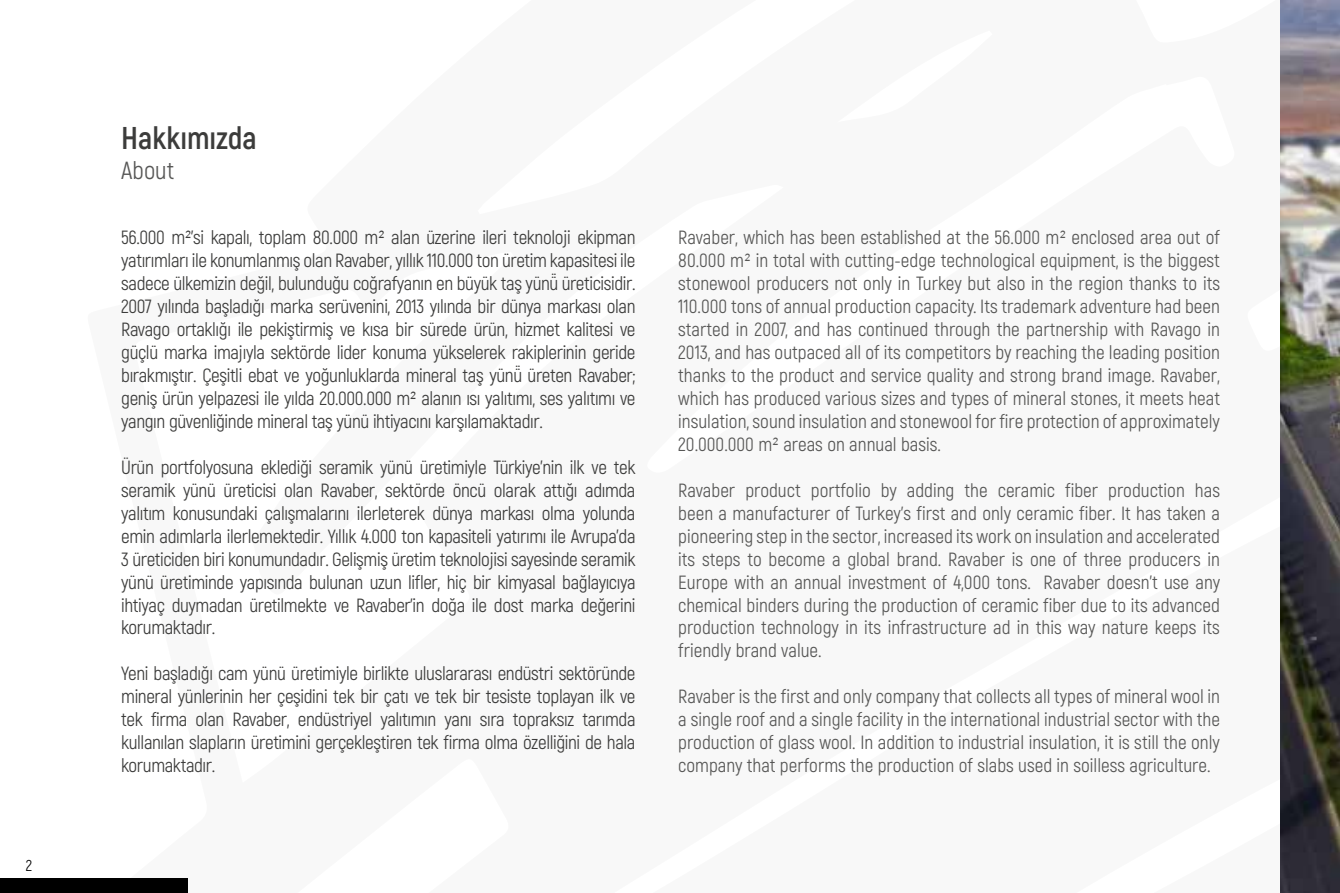
<style>
.page{position:relative;width:1340px;height:893px;background:#fff}
.page>*{position:absolute;margin:0;border:0;box-sizing:border-box;transform-origin:0 0}
.t1{font:700 31.5px "Akrobat";color:#3c3c3b}
.t2{font:24.75px "Akrobat";color:#575756}
.t3{font:19.12px/22.9px "Akrobat";letter-spacing:-.02em;color:#3c3c3b;text-align:justify}
.t4{font:19.12px/22.9px "Akrobat";color:#575756;text-align:justify}
.t5{font:15.75px "Akrobat";color:#000}
.s1{font-family:"Gotham Narrow"}
</style>
<div class="page">
<div style="left:0;top:878px;width:188px;height:15px;background:#000"></div>
<img style="left:1280px;top:0;width:59px;height:893px">
<p class="t5" style="left:26px;top:856px;width:8px">2</p>
<h1 class="t1" style="left:121px;top:119px;width:137px">Hakkımızda</h1>
<p class="t2" style="left:121px;top:156px;width:54px">About</p>
<p class="t3" style="left:121px;top:226px;width:516px">56.000 m<span class="s1">2</span>’si kapalı, toplam 80.000 m<span class="s1">2</span> alan üzerine ileri teknoloji ekipman yatırımları ile konumlanmış olan Ravaber, yıllık 110.000 ton üretim kapasitesi ile sadece ülkemizin değil, bulunduğu coğrafyanın en büyük taş yünü̈ üreticisidir.<br>2007 yılında başladığı marka serüvenini, 2013 yılında bir dünya markası olan Ravago ortaklığı ile pekiştirmiş ve kısa bir sürede ürün, hizmet kalitesi ve güçlü marka imajıyla sektörde lider konuma yükselerek rakiplerinin geride bırakmıştır. Çeşitli ebat ve yoğunluklarda mineral taş yünü̈ üreten Ravaber; geniş ürün yelpazesi ile yılda 20.000.000 m<span class="s1">2</span> alanın ısı yalıtımı, ses yalıtımı ve yangın güvenliğinde mineral taş yünü ihtiyacını karşılamaktadır.</p>
<p class="t3" style="left:121px;top:456px;width:516px">Ürün portfolyosuna eklediği seramik yünü üretimiyle Türkiye’nin ilk ve tek seramik yünü üreticisi olan Ravaber, sektörde öncü olarak attığı adımda yalıtım konusundaki çalışmalarını ilerleterek dünya markası olma yolunda emin adımlarla ilerlemektedir. Yıllık 4.000 ton kapasiteli yatırımı ile Avrupa’da 3 üreticiden biri konumundadır. Gelişmiş üretim teknolojisi sayesinde seramik yünü üretiminde yapısında bulunan uzun lifler, hiç bir kimyasal bağlayıcıya ihtiyaç duymadan üretilmekte ve Ravaber’in doğa ile dost marka değerini korumaktadır.</p>
<p class="t3" style="left:121px;top:662px;width:516px">Yeni başladığı cam yünü üretimiyle birlikte uluslararası endüstri sektöründe mineral yünlerinin her çeşidini tek bir çatı ve tek bir tesiste toplayan ilk ve tek firma olan Ravaber, endüstriyel yalıtımın yanı sıra topraksız tarımda kullanılan slapların üretimini gerçekleştiren tek firma olma özelliğini de hala korumaktadır.</p>
<p class="t4" style="left:678px;top:226px;width:543px">Ravaber, which has been established at the 56.000 m<span class="s1">2</span> enclosed area out of 80.000 m<span class="s1">2</span> in total with cutting-edge technological equipment, is the biggest stonewool producers not only in Turkey but also in the region thanks to its 110.000 tons of annual production capacity. Its trademark adventure had been started in 2007, and has continued through the partnership with Ravago in 2013, and has outpaced all of its competitors by reaching the leading position thanks to the product and service quality and strong brand image. Ravaber, which has produced various sizes and types of mineral stones, it meets heat insulation, sound insulation and stonewool for fire protection of approximately 20.000.000 m<span class="s1">2</span> areas on annual basis.</p>
<p class="t4" style="left:678px;top:479px;width:543px">Ravaber product portfolio by adding the ceramic fiber production has been a manufacturer of Turkey's first and only ceramic fiber. It has taken a pioneering step in the sector, increased its work on insulation and accelerated its steps to become a global brand. Ravaber is one of three producers in Europe with an annual investment of 4,000 tons. Ravaber doesn’t use any chemical binders during the production of ceramic fiber due to its advanced production technology in its infrastructure ad in this way nature keeps its friendly brand value.</p>
<p class="t4" style="left:678px;top:685px;width:543px">Ravaber is the first and only company that collects all types of mineral wool in a single roof and a single facility in the international industrial sector with the production of glass wool. In addition to industrial insulation, it is still the only company that performs the production of slabs used in soilless agriculture.</p>
</div>
